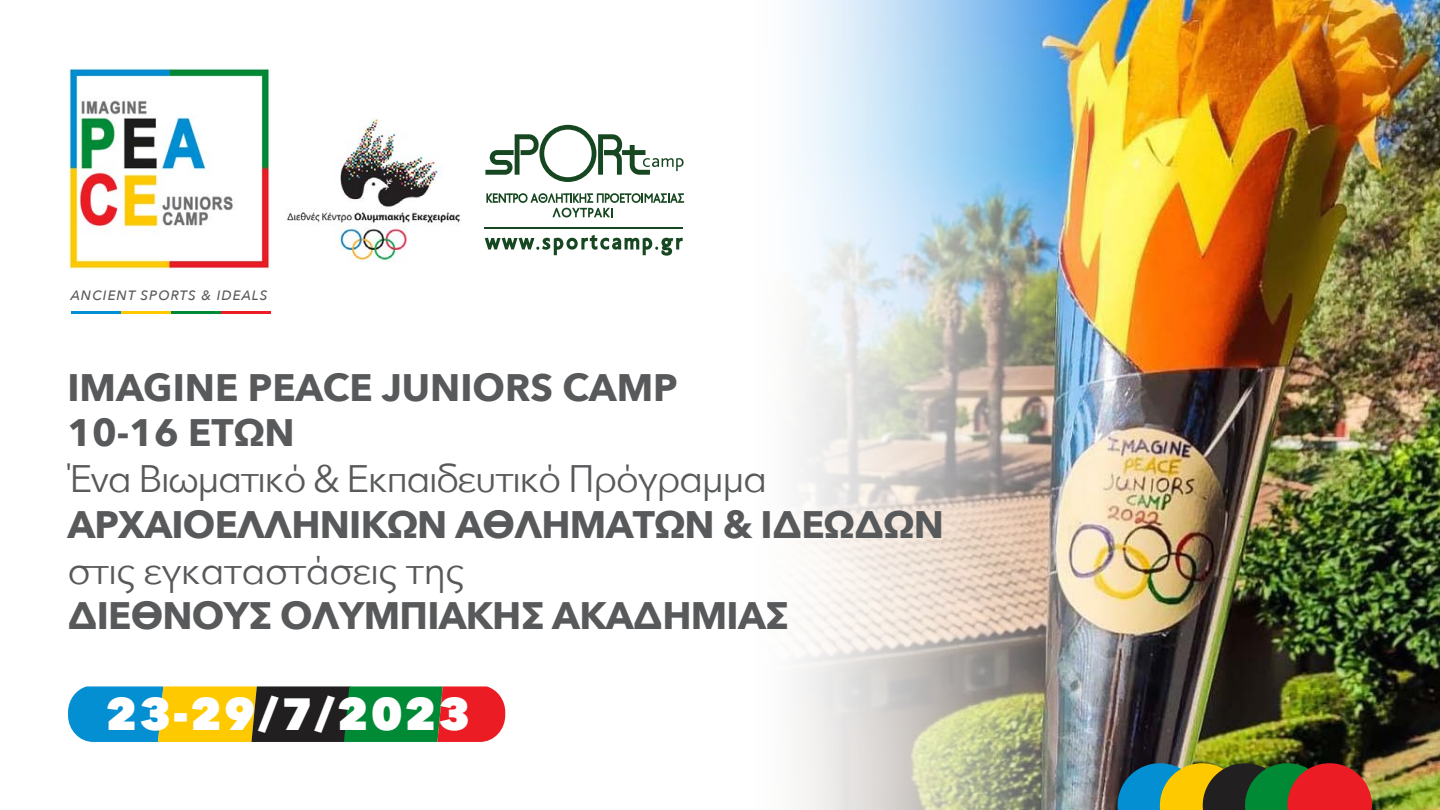
<style>
.page{position:relative;width:1440px;height:810px;background:#fff}
.page>*{position:absolute;margin:0;border:0;box-sizing:border-box;transform-origin:0 0}
.t1{font:800 45px "Avenir Next";letter-spacing:.05em;color:#fff}
.t2{font:700 38.25px "Avenir Next";letter-spacing:-.02em;color:#58595b}
.t3{font:38.25px "Avenir Next";letter-spacing:-.04em;color:#58595b}
.t4{font:700 38.25px/45.8px "Avenir Next";color:#58595b}
.t5{font:38.25px "Avenir Next";letter-spacing:-.02em;color:#58595b}
.t6{font:italic 500 13.5px "Avenir Next";letter-spacing:.08em;color:#58595b}
</style>
<div class="page">
<img style="left:484px;top:0;width:956px;height:810px">
<img style="left:68px;top:68px;width:202px;height:202px">
<svg style="left:1118px;top:763px;width:254px;height:47px;background:#74603c"></svg>
<svg style="left:68px;top:686px;width:437px;height:56px;background:#657648"></svg>
<hr style="left:71px;top:311px;width:50px;height:2px;background:#038fd1">
<hr style="left:171px;top:311px;width:50px;height:2px;background:#008a36">
<hr style="left:121px;top:311px;width:50px;height:2px;background:#ffc900">
<hr style="left:221px;top:311px;width:49px;height:2px;background:#eb1c24">
<img style="left:287px;top:119px;width:173px;height:143px">
<svg style="left:485px;top:125px;width:199px;height:57px"></svg>
<svg style="left:485px;top:235px;width:198px;height:21px"></svg>
<svg style="left:486px;top:193px;width:198px;height:24px"></svg>
<hr style="left:484px;top:227px;width:199px;height:2px;background:#174721">
<p class="t6" style="left:71px;top:284px;width:198px">ANCIENT SPORTS &amp; IDEALS</p>
<p class="t4" style="left:67px;top:364px;width:612px">IMAGINE PEACE JUNIORS CAMP<br>10-16 ΕΤΏΝ</p>
<p class="t3" style="left:67px;top:447px;width:701px">Ένα Βιωματικό &amp; Εκπαιδευτικό Πρόγραμμα</p>
<p class="t2" style="left:67px;top:491px;width:878px">ΑΡΧΑΙΟΕΛΛΗΝΙΚΩΝ ΑΘΛΗΜΑΤΩΝ &amp; ΙΔΕΩΔΩΝ</p>
<p class="t5" style="left:67px;top:538px;width:399px">στις εγκαταστάσεις της</p>
<p class="t2" style="left:67px;top:583px;width:723px">ΔΙΕΘΝΟΥΣ ΟΛΥΜΠΙΑΚΗΣ ΑΚΑΔΗΜΙΑΣ</p>
<p class="t1" style="left:106px;top:687px;width:366px">23-29/7/2023</p>
</div>
